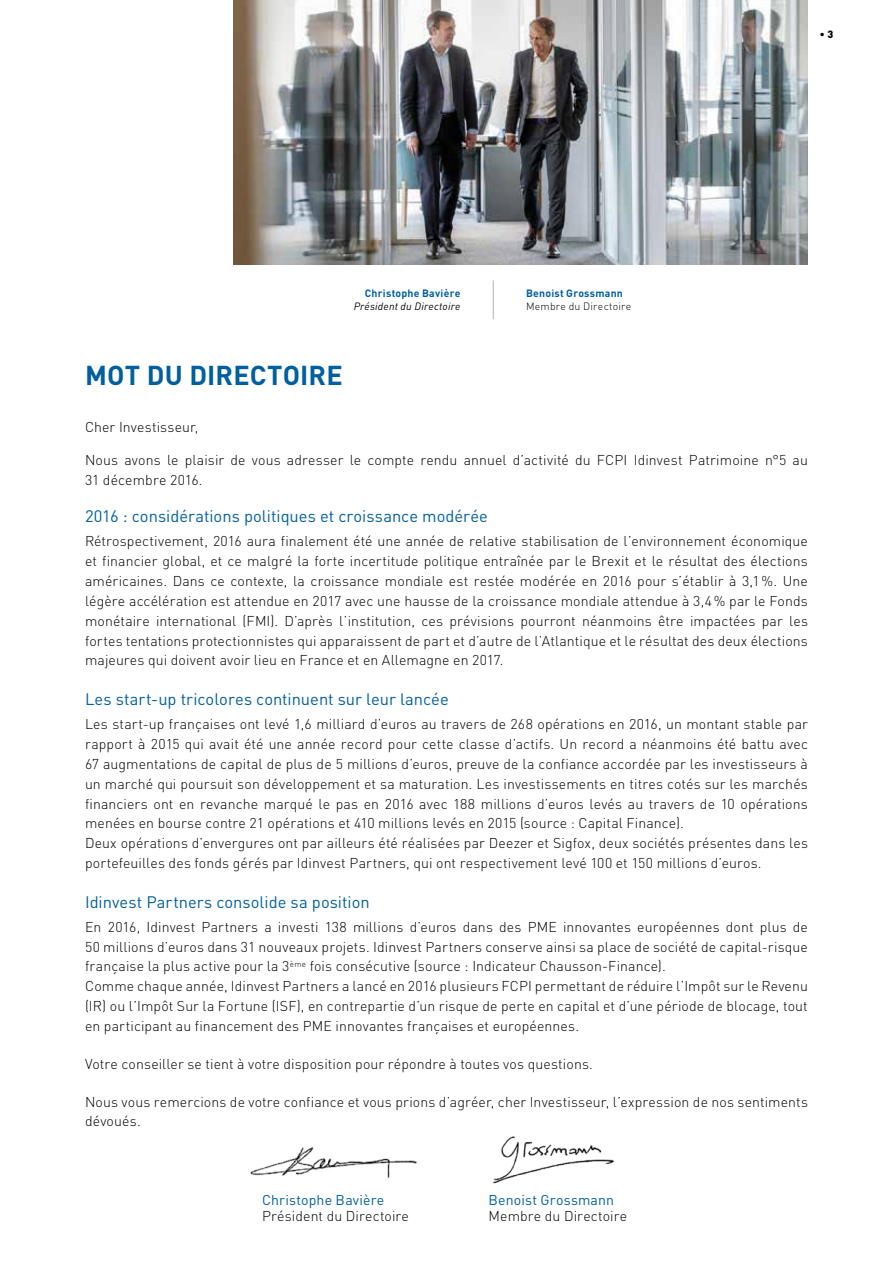
<style>
.page{position:relative;width:893px;height:1263px;background:#fff}
.page>*{position:absolute;margin:0;border:0;box-sizing:border-box;transform-origin:0 0}
.t1{font:700 27px "DIN Pro";letter-spacing:.005em;color:#005f9f}
.t2{font:16.5px "DIN Pro";color:#005f9f}
.t3{font:300 14.1px/19.8px "DIN Pro";letter-spacing:.01em;color:#000}
.t4{font:14.1px "DIN Pro";letter-spacing:.01em;color:#005f9f}
.t5{font:700 10.5px "DIN Pro";letter-spacing:.025em;color:#005f9f}
.t6{font:italic 10.5px "DIN Pro";letter-spacing:.02em;color:#000}
.t7{font:300 10.5px "DIN Pro";letter-spacing:.02em;color:#000}
.t8{font:10.5px "DIN Pro";color:#000}
.s1{font-weight:900}
</style>
<div class="page">
<hr style="left:493px;top:280px;width:1px;height:39px;background:#b3b2b2">
<img style="left:234px;top:0;width:574px;height:265px">
<img style="left:493px;top:1136px;width:121px;height:48px">
<img style="left:250px;top:1147px;width:167px;height:31px">
<p class="t8" style="left:819px;top:26px;width:16px">• <span class="s1">3</span></p>
<p class="t5" style="left:365px;top:285px;width:97px">Christophe Bavière</p>
<p class="t6" style="left:354px;top:298px;width:108px">Président du Directoire</p>
<p class="t5" style="left:526px;top:285px;width:98px">Benoist Grossmann</p>
<p class="t7" style="left:526px;top:298px;width:107px">Membre du Directoire</p>
<h1 class="t1" style="left:85px;top:353px;width:259px">MOT DU DIRECTOIRE</h1>
<p class="t3" style="left:85px;top:416px;width:115px">Cher Investisseur,</p>
<p class="t3" style="left:85px;top:448px;width:724px">Nous avons le plaisir de vous adresser le compte rendu annuel d’activité du FCPI Idinvest Patrimoine n°5 au<br>31 décembre 2016.</p>
<p class="t2" style="left:85px;top:503px;width:404px">2016 : considérations politiques et croissance modérée</p>
<p class="t3" style="left:85px;top:530px;width:724px;text-align:justify">Rétrospectivement, 2016 aura finalement été une année de relative stabilisation de l’environnement économique et financier global, et ce malgré la forte incertitude politique entraînée par le Brexit et le résultat des élections américaines. Dans ce contexte, la croissance mondiale est restée modérée en 2016 pour s’établir à 3,1%. Une légère accélération est attendue en 2017 avec une hausse de la croissance mondiale attendue à 3,4% par le Fonds monétaire international (FMI). D’après l’institution, ces prévisions pourront néanmoins être impactées par les fortes tentations protectionnistes qui apparaissent de part et d’autre de l’Atlantique et le résultat des deux élections majeures qui doivent avoir lieu en France et en Allemagne en 2017.</p>
<p class="t2" style="left:85px;top:686px;width:365px">Les start-up tricolores continuent sur leur lancée</p>
<p class="t3" style="left:85px;top:713px;width:724px">Les start-up françaises ont levé 1,6 milliard d’euros au travers de 268 opérations en 2016, un montant stable par rapport à 2015 qui avait été une année record pour cette classe d’actifs. Un record a néanmoins été battu avec 67 augmentations de capital de plus de 5 millions d’euros, preuve de la confiance accordée par les investisseurs à un marché qui poursuit son développement et sa maturation. Les investissements en titres cotés sur les marchés financiers ont en revanche marqué le pas en 2016 avec 188 millions d’euros levés au travers de 10 opérations menées en bourse contre 21 opérations et 410 millions levés en 2015 (source : Capital Finance).<br>Deux opérations d’envergures ont par ailleurs été réalisées par Deezer et Sigfox, deux sociétés présentes dans les portefeuilles des fonds gérés par Idinvest Partners, qui ont respectivement levé 100 et 150 millions d’euros.</p>
<p class="t2" style="left:85px;top:889px;width:286px">Idinvest Partners consolide sa position</p>
<p class="t3" style="left:85px;top:915px;width:724px">En 2016, Idinvest Partners a investi 138 millions d’euros dans des PME innovantes européennes dont plus de 50 millions d’euros dans 31 nouveaux projets. Idinvest Partners conserve ainsi sa place de société de capital-risque française la plus active pour la 3<sup>ème</sup> fois consécutive (source : Indicateur Chausson-Finance).<br>Comme chaque année, Idinvest Partners a lancé en 2016 plusieurs FCPI permettant de réduire l’Impôt sur le Revenu (IR) ou l’Impôt Sur la Fortune (ISF), en contrepartie d’un risque de perte en capital et d’une période de blocage, tout en participant au financement des PME innovantes françaises et européennes.</p>
<p class="t3" style="left:85px;top:1052px;width:509px">Votre conseiller se tient à votre disposition pour répondre à toutes vos questions.</p>
<p class="t3" style="left:85px;top:1090px;width:724px">Nous vous remercions de votre confiance et vous prions d’agréer, cher Investisseur, l’expression de nos sentiments dévoués.</p>
<p class="t4" style="left:262px;top:1188px;width:124px">Christophe Bavière</p>
<p class="t4" style="left:489px;top:1188px;width:127px">Benoist Grossmann</p>
<p class="t3" style="left:262px;top:1205px;width:148px">Président du Directoire</p>
<p class="t3" style="left:489px;top:1205px;width:140px">Membre du Directoire</p>
</div>
